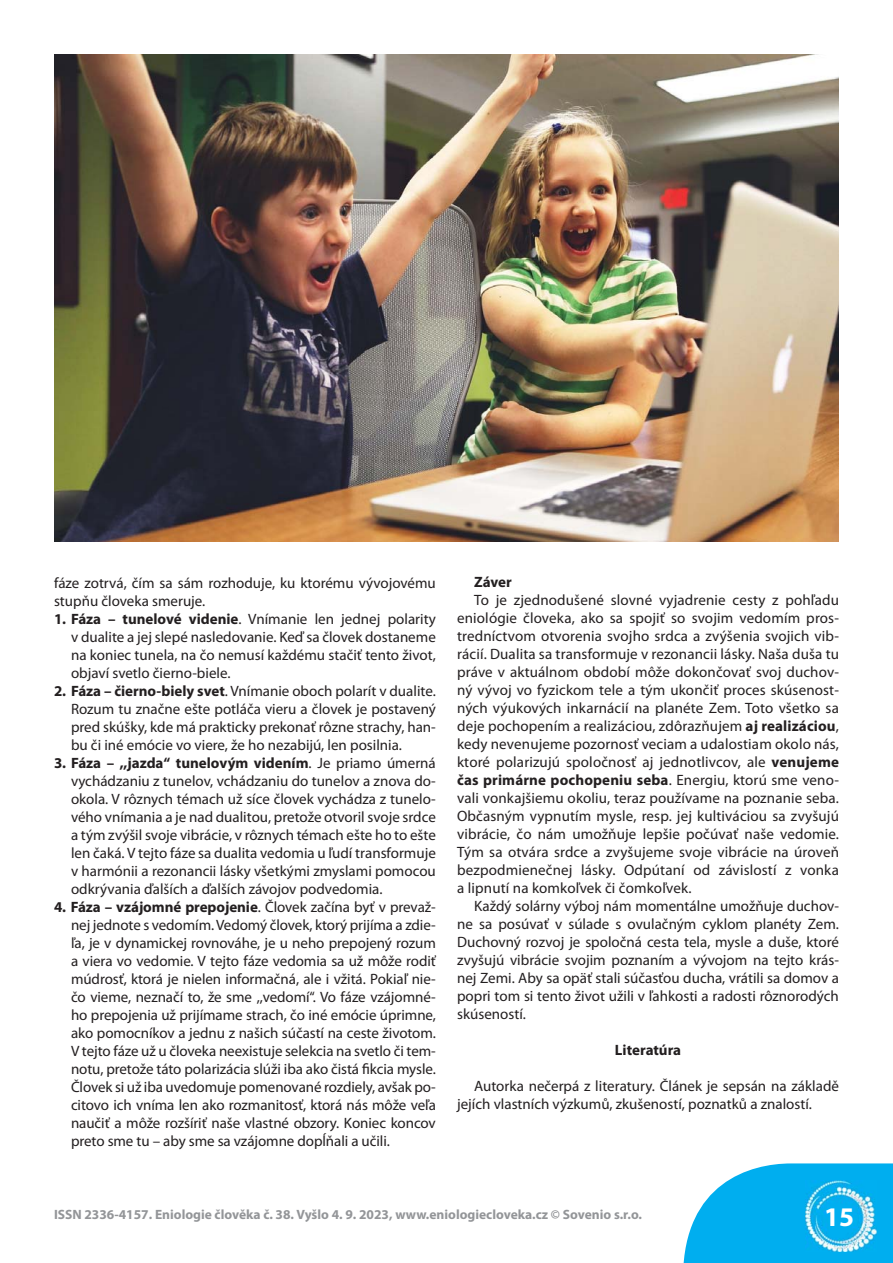
<style>
.page{position:relative;width:893px;height:1263px;background:#fff}
.page>*{position:absolute;margin:0;border:0;box-sizing:border-box;transform-origin:0 0}
.t1{font:700 27px "Myriad Pro";color:#fff}
.t2{font:15px/18px "Myriad Pro";color:#231f20;text-align:justify}
.t3{font:700 15px "Myriad Pro";color:#231f20}
.t4{font:700 13.5px "Myriad Pro";color:#939598}
.s1{font-weight:700}
</style>
<div class="page">
<svg style="left:683px;top:1163px;width:210px;height:100px"></svg>
<img style="left:805px;top:1180px;width:72px;height:72px">
<img style="left:54px;top:54px;width:785px;height:487px">
<p class="t2" style="left:54px;top:575px;width:383px">fáze zotrvá, čím sa sám rozhoduje, ku ktorému vývojovému stupňu človeka smeruje.</p>
<p class="t2" style="left:71px;top:611px;width:366px;text-indent:-17px"><span class="s1">1. Fáza – tunelové videnie</span>. Vnímanie len jednej polarity v dualite a jej slepé nasledovanie. Keď sa človek dostaneme na koniec tunela, na čo nemusí každému stačiť tento život, objaví svetlo čierno-biele.</p>
<p class="t2" style="left:71px;top:683px;width:366px;text-indent:-17px"><span class="s1">2. Fáza – čierno-biely svet</span>. Vnímanie oboch polarít v dualite.<br>Rozum tu značne ešte potláča vieru a človek je postavený pred skúšky, kde má prakticky prekonať rôzne strachy, han&shy;bu či iné emócie vo viere, že ho nezabijú, len posilnia.</p>
<p class="t2" style="left:71px;top:755px;width:366px;text-indent:-17px"><span class="s1">3. Fáza – ,,jazda“ tunelovým videním</span>. Je priamo úmerná vychádzaniu z tunelov, vchádzaniu do tunelov a znova do&shy;okola. V rôznych témach už síce človek vychádza z tunelo&shy;vého vnímania a je nad dualitou, pretože otvoril svoje srdce a tým zvýšil svoje vibrácie, v rôznych témach ešte ho to ešte len čaká. V tejto fáze sa dualita vedomia u ľudí transformuje v harmónii a rezonancii lásky všetkými zmyslami pomocou odkrývania ďalších a ďalších závojov podvedomia.</p>
<p class="t2" style="left:71px;top:899px;width:366px;text-indent:-17px"><span class="s1">4. Fáza – vzájomné prepojenie</span>. Človek začína byť v prevaž&shy;nej jednote s vedomím. Vedomý človek, ktorý prijíma a zdie&shy;ľa, je v dynamickej rovnováhe, je u neho prepojený rozum a viera vo vedomie. V tejto fáze vedomia sa už môže rodiť múdrosť, ktorá je nielen informačná, ale i vžitá. Pokiaľ nie&shy;čo vieme, neznačí to, že sme ,,vedomí“. Vo fáze vzájomné&shy;ho prepojenia už prijímame strach, čo iné emócie úprimne, ako pomocníkov a jednu z našich súčastí na ceste životom.<br>V tejto fáze už u človeka neexistuje selekcia na svetlo či tem&shy;notu, pretože táto polarizácia slúži iba ako čistá fikcia mysle.<br>Človek si už iba uvedomuje pomenované rozdiely, avšak po&shy;citovo ich vníma len ako rozmanitosť, ktorá nás môže veľa naučiť a môže rozšíriť naše vlastné obzory. Koniec koncov preto sme tu – aby sme sa vzájomne dopĺňali a učili.</p>
<p class="t3" style="left:474px;top:576px;width:39px">Záver</p>
<p class="t2" style="left:457px;top:592px;width:383px;text-indent:17px">To je zjednodušené slovné vyjadrenie cesty z pohľadu eniológie človeka, ako sa spojiť so svojim vedomím pros&shy;tredníctvom otvorenia svojho srdca a zvýšenia svojich vib&shy;rácií. Dualita sa transformuje v rezonancii lásky. Naša duša tu práve v aktuálnom období môže dokončovať svoj duchov&shy;ný vývoj vo fyzickom tele a tým ukončiť proces skúsenost&shy;ných výukových inkarnácií na planéte Zem. Toto všetko sa deje pochopením a realizáciou, zdôrazňujem <span class="s1">aj realizáciou</span>, kedy nevenujeme pozornosť veciam a udalostiam okolo nás, ktoré polarizujú spoločnosť aj jednotlivcov, ale <span class="s1">venujeme čas primárne pochopeniu seba</span>. Energiu, ktorú sme veno&shy;vali vonkajšiemu okoliu, teraz používame na poznanie seba.<br>Občasným vypnutím mysle, resp. jej kultiváciou sa zvyšujú vibrácie, čo nám umožňuje lepšie počúvať naše vedomie.<br>Tým sa otvára srdce a zvyšujeme svoje vibrácie na úroveň bezpodmienečnej lásky. Odpútaní od závislostí z vonka a lipnutí na komkoľvek či čomkoľvek.</p>
<p class="t2" style="left:457px;top:898px;width:383px;text-indent:17px">Každý solárny výboj nám momentálne umožňuje duchov&shy;ne sa posúvať v súlade s ovulačným cyklom planéty Zem.<br>Duchovný rozvoj je spoločná cesta tela, mysle a duše, ktoré zvyšujú vibrácie svojim poznaním a vývojom na tejto krás&shy;nej Zemi. Aby sa opäť stali súčasťou ducha, vrátili sa domov a popri tom si tento život užili v ľahkosti a radosti rôznorodých skúseností.</p>
<p class="t3" style="left:615px;top:1044px;width:68px">Literatúra</p>
<p class="t2" style="left:457px;top:1078px;width:383px;text-indent:17px">Autorka nečerpá z literatury. Článek je sepsán na základě jejích vlastních výzkumů, zkušeností, poznatků a znalostí.</p>
<p class="t4" style="left:54px;top:1209px;width:589px">ISSN 2336-4157. Eniologie člověka č. 38. Vyšlo 4. 9. 2023, www.eniologiecloveka.cz © Sovenio s.r.o.</p>
<h1 class="t1" style="left:824px;top:1207px;width:31px">15</h1>
</div>
